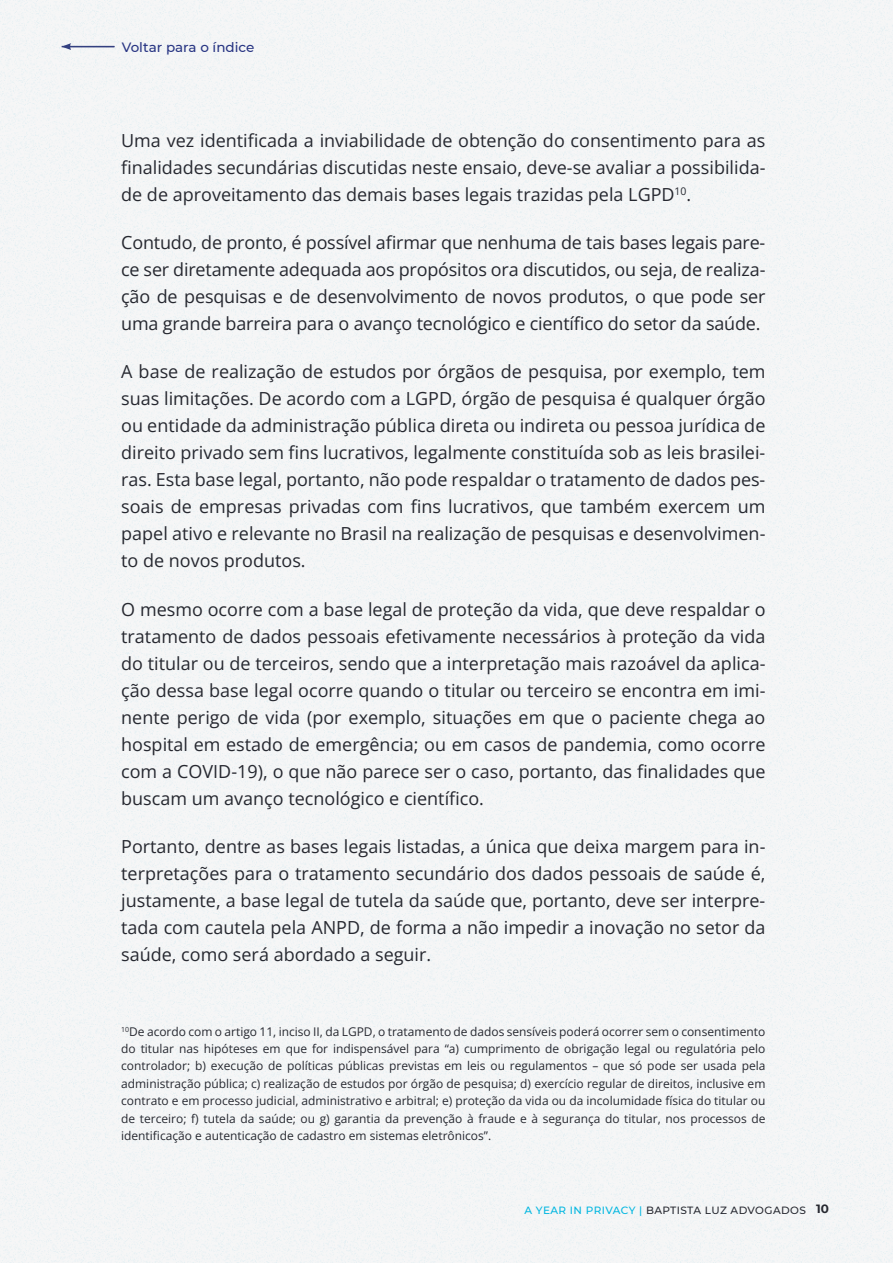
<style>
.page{position:relative;width:893px;height:1263px;background:#fff}
.page>*{position:absolute;margin:0;border:0;box-sizing:border-box;transform-origin:0 0}
.t1{font:800 18px/27px "Open Sans";color:#262830;text-align:justify}
.t2{font:500 13.5px "Montserrat";color:#283583}
.t3{font:800 12px/17.4px "Open Sans";color:#262830;text-align:justify}
.t4{font:500 10.5px "Montserrat";letter-spacing:.04em;color:#262830}
.s1{color:#00b6e0}
.s2{font-weight:700;font-size:12px}
</style>
<div class="page">
<div style="left:0;top:0;width:733px;height:1263px;background:#f4f5f6"></div>
<div style="left:733px;top:0;width:160px;height:1263px;background:#f4f5f6"></div>
<div style="left:0;top:0;width:347px;height:144px;background:#f4f5f6"></div>
<svg style="left:62px;top:43px;width:9px;height:7px"></svg>
<hr style="left:62px;top:46px;width:52px;height:1px;background:#334080">
<p class="t2" style="left:122px;top:38px;width:134px">Voltar para o índice</p>
<p class="t1" style="left:121px;top:126px;width:646px">Uma vez identificada a inviabilidade de obtenção do consentimento para as finalidades secundárias discutidas neste ensaio, deve-se avaliar a possibilida&shy;de de aproveitamento das demais bases legais trazidas pela LGPD<sup>10</sup>.</p>
<p class="t1" style="left:121px;top:229px;width:646px">Contudo, de pronto, é possível afirmar que nenhuma de tais bases legais pare&shy;ce ser diretamente adequada aos propósitos ora discutidos, ou seja, de realiza&shy;ção de pesquisas e de desenvolvimento de novos produtos, o que pode ser uma grande barreira para o avanço tecnológico e científico do setor da saúde.</p>
<p class="t1" style="left:121px;top:358px;width:646px">A base de realização de estudos por órgãos de pesquisa, por exemplo, tem suas limitações. De acordo com a LGPD, órgão de pesquisa é qualquer órgão ou entidade da administração pública direta ou indireta ou pessoa jurídica de direito privado sem fins lucrativos, legalmente constituída sob as leis brasilei&shy;ras. Esta base legal, portanto, não pode respaldar o tratamento de dados pes&shy;soais de empresas privadas com fins lucrativos, que também exercem um papel ativo e relevante no Brasil na realização de pesquisas e desenvolvimen&shy;to de novos produtos.</p>
<p class="t1" style="left:121px;top:595px;width:646px">O mesmo ocorre com a base legal de proteção da vida, que deve respaldar o tratamento de dados pessoais efetivamente necessários à proteção da vida do titular ou de terceiros, sendo que a interpretação mais razoável da aplica&shy;ção dessa base legal ocorre quando o titular ou terceiro se encontra em imi&shy;nente perigo de vida (por exemplo, situações em que o paciente chega ao hospital em estado de emergência; ou em casos de pandemia, como ocorre com a COVID-19), o que não parece ser o caso, portanto, das finalidades que buscam um avanço tecnológico e científico.</p>
<p class="t1" style="left:121px;top:832px;width:646px">Portanto, dentre as bases legais listadas, a única que deixa margem para in&shy;terpretações para o tratamento secundário dos dados pessoais de saúde é, justamente, a base legal de tutela da saúde que, portanto, deve ser interpre&shy;tada com cautela pela ANPD, de forma a não impedir a inovação no setor da saúde, como será abordado a seguir.</p>
<p class="t3" style="left:121px;top:1022px;width:646px"><sup>10</sup>De acordo com o artigo 11, inciso II, da LGPD, o tratamento de dados sensíveis poderá ocorrer sem o consentimento do titular nas hipóteses em que for indispensável para “a) cumprimento de obrigação legal ou regulatória pelo controlador; b) execução de políticas públicas previstas em leis ou regulamentos – que só pode ser usada pela administração pública; c) realização de estudos por órgão de pesquisa; d) exercício regular de direitos, inclusive em contrato e em processo judicial, administrativo e arbitral; e) proteção da vida ou da incolumidade física do titular ou de terceiro; f) tutela da saúde; ou g) garantia da prevenção à fraude e à segurança do titular, nos processos de identificação e autenticação de cadastro em sistemas eletrônicos”.</p>
<p class="t4" style="left:525px;top:1203px;width:306px"><span class="s1">A YEAR IN PRIVACY |</span> BAPTISTA LUZ ADVOGADOS <span class="s2">10</span></p>
</div>
